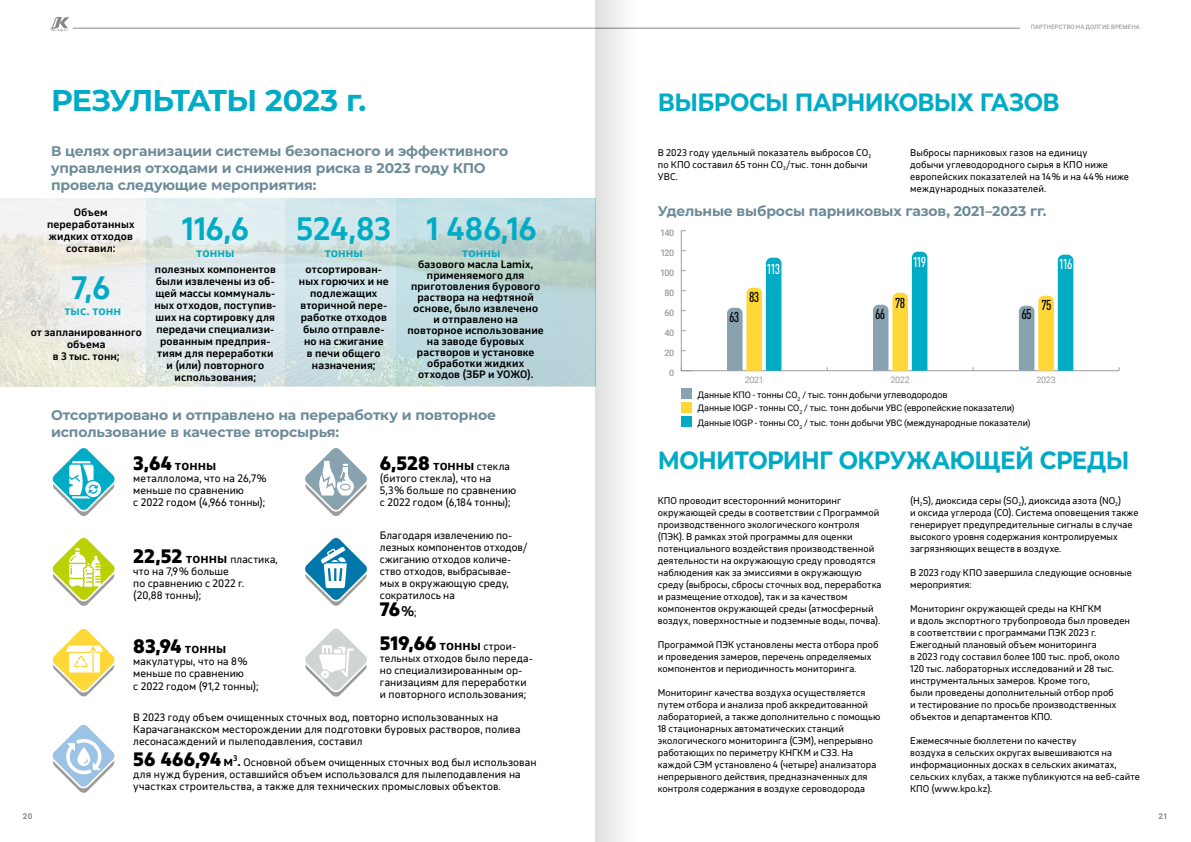
<style>
.page{position:relative;width:1191px;height:842px;background:#fff}
.page>*{position:absolute;margin:0;border:0;box-sizing:border-box;transform-origin:0 0}
.t1{font:700 30px "November LCG";letter-spacing:-.005em;color:#00abc5}
.t2{font:700 30px "Montserrat";letter-spacing:-.035em;color:#00abc5}
.t3{font:700 25px "Montserrat";letter-spacing:-.03em;color:#00abc5;scale:.92 1}
.t4{font:900 18px "November LCG";letter-spacing:-.005em;color:#000}
.t5{font:500 condensed 14.2px "DIN Pro";letter-spacing:-.05em;color:#000}
.t6{font:500 condensed 14.2px "DIN Pro";letter-spacing:-.095em;color:#fff}
.t7{font:700 14px/16.8px "Montserrat";letter-spacing:-.01em;color:#6c8b98}
.t8{font:700 13px "November LCG";letter-spacing:.005em;color:#000}
.t9{font:700 12px "November LCG";letter-spacing:.005em;color:#00abc5}
.t10{font:10px/12px "November LCG";letter-spacing:.01em;color:#000}
.t11{font:700 10px/12px "November LCG";letter-spacing:.015em;color:#000;text-align:center}
.t12{font:9px/12px "November LCG";letter-spacing:.01em;color:#000}
.t13{font:9px/13.6px "Roboto";letter-spacing:-.005em;color:#000}
.t14{font:500 9px "Roboto";letter-spacing:-.04em;color:#9c9c9d}
.t15{font:9px "Roboto";letter-spacing:-.03em;color:#9c9c9d}
.t16{font:700 8px "Roboto";color:#868786}
.t17{font:6px "Roboto";letter-spacing:.025em;color:#868786}
.s1{font-weight:900;font-size:18px}
.s2{font-weight:700;font-size:13px}
.s3{font-weight:400;font-size:10px}
</style>
<div class="page">
<img style="left:0;top:198px;width:146px;height:188px">
<svg style="left:146px;top:198px;width:139px;height:188px;background:#dee9eb"></svg>
<svg style="left:285px;top:198px;width:110px;height:188px;background:#cde2e5"></svg>
<svg style="left:395px;top:198px;width:200px;height:188px;background:#bcd7d9"></svg>
<div style="left:681px;top:389px;width:10px;height:10px;background:#88a3af"></div>
<div style="left:681px;top:403px;width:10px;height:10px;background:#ffd837"></div>
<hr style="left:681px;top:370px;width:438px;height:1px;background:#9c9c9d">
<hr style="left:681px;top:231px;width:1px;height:140px;background:#9c9c9d">
<svg style="left:727px;top:258px;width:54px;height:113px"></svg>
<svg style="left:873px;top:252px;width:54px;height:119px"></svg>
<svg style="left:1018px;top:255px;width:55px;height:116px"></svg>
<div style="left:681px;top:417px;width:10px;height:10px;background:#00abc5"></div>
<svg style="left:52px;top:448px;width:63px;height:68px"></svg>
<svg style="left:305px;top:448px;width:62px;height:68px"></svg>
<svg style="left:52px;top:628px;width:63px;height:69px"></svg>
<svg style="left:305px;top:628px;width:62px;height:69px"></svg>
<svg style="left:52px;top:537px;width:63px;height:69px"></svg>
<svg style="left:305px;top:538px;width:62px;height:68px"></svg>
<svg style="left:52px;top:724px;width:63px;height:69px"></svg>
<div style="left:595px;top:0;width:51px;height:842px;background:linear-gradient(to right,#dfdfdf,#fff)"></div>
<svg style="left:50px;top:17px;width:19px;height:14px"></svg>
<hr style="left:73px;top:28px;width:947px;height:1px;background:#868786">
<h1 class="t2" style="left:51px;top:79px;width:317px">РЕЗУЛЬТАТЫ 2023 г.</h1>
<h3 class="t7" style="left:51px;top:142px;width:459px">В целях организации системы безопасного и эффективного управления отходами и снижения риска в 2023 году КПО провела следующие мероприятия:</h3>
<p class="t11" style="left:47px;top:206px;width:89px">Объем переработанных жидких отходов составил:</p>
<p class="t11" style="left:154px;top:263px;width:124px">полезных компонентов были извлечены из об&shy;щей массы коммуналь&shy;ных отходов, поступив&shy;ших на сортировку для передачи специализи&shy;рованным предприя&shy;тиям для переработки и (или) повторного использования;</p>
<p class="t11" style="left:299px;top:263px;width:91px">отсортирован&shy;ных горючих и не подлежащих вторичной пере&shy;работке отходов было отправле&shy;но на сжигание<br>в печи общего назначения;</p>
<p class="t11" style="left:407px;top:258px;width:138px;line-height:11px">базового масла Lamix, применяемого для приготовления бурового раствора на нефтяной основе, было извлечено<br>и отправлено на повторное использование на заводе буровых растворов и установке обработки жидких отходов (ЗБР и УОЖО).</p>
<h3 class="t7" style="left:51px;top:406px;width:447px">Отсортировано и отправлено на переработку и повторное использование в качестве вторсырья:</h3>
<h1 class="t1" style="left:182px;top:204px;width:68px">116,6</h1>
<h1 class="t1" style="left:296px;top:204px;width:242px">524,83 1 486,16</h1>
<h3 class="t9" style="left:196px;top:243px;width:40px">тонны</h3>
<h3 class="t9" style="left:325px;top:243px;width:40px">тонны</h3>
<h3 class="t9" style="left:462px;top:243px;width:40px">тонны</h3>
<h1 class="t1" style="left:72px;top:263px;width:40px">7,6</h1>
<p class="t11" style="left:31px;top:326px;width:113px">от запланированного объема<br>в 3 тыс. тонн;</p>
<h3 class="t9" style="left:64px;top:300px;width:58px">тыс. тонн</h3>
<h3 class="t8" style="left:133px;top:454px;width:84px"><span class="s1">3,64</span> тонны</h3>
<p class="t10" style="left:133px;top:472px;width:135px">металлолома, что на 26,7 % меньше по сравнению<br>с 2022 годом (4,966 тонны);</p>
<p class="t10" style="left:133px;top:553px;width:146px"><span class="s1">22,52</span> <span class="s2">тонны</span> пластика, что на 7,9 % больше<br>по сравнению с 2022 г.<br>(20,88 тонны);</p>
<h3 class="t4" style="left:133px;top:631px;width:94px">83,94 <span class="s2">тонны</span></h3>
<p class="t10" style="left:133px;top:655px;width:127px">макулатуры, что на 8 % меньше по сравнению<br>с 2022 годом (91,2 тонны);</p>
<p class="t10" style="left:380px;top:460px;width:138px"><span class="s1">6,528</span> <span class="s2">тонны</span> стекла (битого стекла), что на<br>5,3 % больше по сравнению с 2022 годом (6,184 тонны);</p>
<p class="t10" style="left:380px;top:529px;width:149px">Благодаря извлечению по&shy;лезных компонентов отходов/ сжиганию отходов количе&shy;ство отходов, выбрасывае&shy;мых в окружающую среду, сократилось на</p>
<h3 class="t4" style="left:380px;top:594px;width:38px">76<span class="s2">%</span><span class="s3">;</span></h3>
<h3 class="t4" style="left:380px;top:628px;width:138px">519,66 <span class="s2">тонны</span> <span class="s3">строи-</span></h3>
<p class="t10" style="left:380px;top:652px;width:155px">тельных отходов было переда&shy;но специализированным ор&shy;ганизациям для переработки и повторного использования;</p>
<p class="t10" style="left:133px;top:711px;width:389px">В 2023 году объем очищенных сточных вод, повторно использованных на<br>Карачаганакском месторождении для подготовки буровых растворов, полива лесонасаждений и пылеподавления, составил</p>
<p class="t10" style="left:133px;top:756px;width:405px"><span class="s1">56 466,94</span> <span class="s2">м</span><sup>3</sup><span class="s2">.</span> Основной объем очищенных сточных вод был использован для нужд бурения, оставшийся объем использовался для пылеподавления на участках строительства, а также для технических промысловых объектов.</p>
<p class="t17" style="left:1030px;top:23px;width:111px">ПАРТНЕРСТВО НА ДОЛГИЕ ВРЕМЕНА</p>
<h2 class="t3" style="left:658px;top:84px;width:438px">ВЫБРОСЫ ПАРНИКОВЫХ ГАЗОВ</h2>
<p class="t12" style="left:658px;top:146px;width:215px">В 2023 году удельный показатель выбросов СО₂ по КПО составил 65 тонн СО₂/тыс. тонн добычи<br>УВС.</p>
<p class="t12" style="left:910px;top:146px;width:220px">Выбросы парниковых газов на единицу<br>добычи углеводородного сырья в КПО ниже европейских показателей на 14 % и на 44 % ниже международных показателей.</p>
<h3 class="t7" style="left:658px;top:202px;width:390px">Удельные выбросы парниковых газов, 2021–2023 гг.</h3>
<p class="t14" style="left:660px;top:226px;width:16px">140</p>
<p class="t14" style="left:660px;top:246px;width:16px">120</p>
<p class="t14" style="left:660px;top:266px;width:16px">100</p>
<p class="t14" style="left:664px;top:286px;width:11px">80</p>
<p class="t14" style="left:664px;top:306px;width:11px">60</p>
<p class="t14" style="left:664px;top:326px;width:11px">40</p>
<p class="t14" style="left:664px;top:346px;width:11px">20</p>
<p class="t14" style="left:669px;top:366px;width:7px">0</p>
<h3 class="t5" style="left:729px;top:307px;width:12px">63</h3>
<h3 class="t5" style="left:749px;top:287px;width:12px">83</h3>
<h3 class="t6" style="left:766px;top:258px;width:15px">113</h3>
<h3 class="t6" style="left:912px;top:251px;width:15px">119</h3>
<h3 class="t5" style="left:875px;top:303px;width:12px">66</h3>
<h3 class="t5" style="left:895px;top:292px;width:12px">78</h3>
<h3 class="t6" style="left:1059px;top:253px;width:15px">116</h3>
<h3 class="t5" style="left:1021px;top:304px;width:12px">65</h3>
<h3 class="t5" style="left:1041px;top:295px;width:12px">75</h3>
<p class="t15" style="left:744px;top:373px;width:21px">2021</p>
<p class="t15" style="left:890px;top:373px;width:21px">2022</p>
<p class="t15" style="left:1036px;top:373px;width:21px">2023</p>
<p class="t13" style="left:697px;top:415px;width:334px">Данные IOGP - тонны CO<sub>2</sub> / тыс. тонн добычи УВС (международные показатели)</p>
<p class="t13" style="left:697px;top:387px;width:319px">Данные КПО - тонны CO<sub>2</sub> / тыс. тонн добычи углеводородов<br>Данные IOGP - тонны CO<sub>2</sub> / тыс. тонн добычи УВС (европейские показатели)</p>
<h2 class="t3" style="left:658px;top:442px;width:514px">МОНИТОРИНГ ОКРУЖАЮЩЕЙ СРЕДЫ</h2>
<p class="t12" style="left:658px;top:494px;width:225px">КПО проводит всесторонний мониторинг окружающей среды в соответствии с Программой производственного экологического контроля (ПЭК). В рамках этой программы для оценки потенциального воздействия производственной деятельности на окружающую среду проводятся наблюдения как за эмиссиями в окружающую среду (выбросы, сбросы сточных вод, переработка и размещение отходов), так и за качеством компонентов окружающей среды (атмосферный воздух, поверхностные и подземные воды, почва).</p>
<p class="t12" style="left:658px;top:638px;width:222px">Программой ПЭК установлены места отбора проб и проведения замеров, перечень определяемых компонентов и периодичность мониторинга.</p>
<p class="t12" style="left:658px;top:686px;width:224px">Мониторинг качества воздуха осуществляется путем отбора и анализа проб аккредитованной лабораторией, а также дополнительно с помощью 18 стационарных автоматических станций экологического мониторинга (СЭМ), непрерывно работающих по периметру КНГКМ и СЗЗ. На каждой СЭМ установлено 4 (четыре) анализатора непрерывного действия, предназначенных для контроля содержания в воздухе сероводорода</p>
<p class="t12" style="left:910px;top:494px;width:230px">(H₂S), диоксида серы (SO₂), диоксида азота (NO₂)<br>и оксида углерода (CO). Система оповещения также генерирует предупредительные сигналы в случае высокого уровня содержания контролируемых загрязняющих веществ в воздухе.</p>
<p class="t12" style="left:910px;top:566px;width:223px">В 2023 году КПО завершила следующие основные мероприятия:</p>
<p class="t12" style="left:910px;top:602px;width:221px">Мониторинг окружающей среды на КНГКМ<br>и вдоль экспортного трубопровода был проведен в соответствии с программами ПЭК 2023 г.<br>Ежегодный плановый объем мониторинга<br>в 2023 году составил более 100 тыс. проб, около 120 тыс. лабораторных исследований и 28 тыс. инструментальных замеров. Кроме того,<br>были проведены дополнительный отбор проб<br>и тестирование по просьбе производственных объектов и департаментов КПО.</p>
<p class="t12" style="left:910px;top:734px;width:231px">Ежемесячные бюллетени по качеству<br>воздуха в сельских округах вывешиваются на информационных досках в сельских акиматах, сельских клубах, а также публикуются на веб-сайте КПО (www.kpo.kz).</p>
<p class="t16" style="left:23px;top:811px;width:11px">20</p>
<p class="t16" style="left:1158px;top:811px;width:11px">21</p>
</div>
